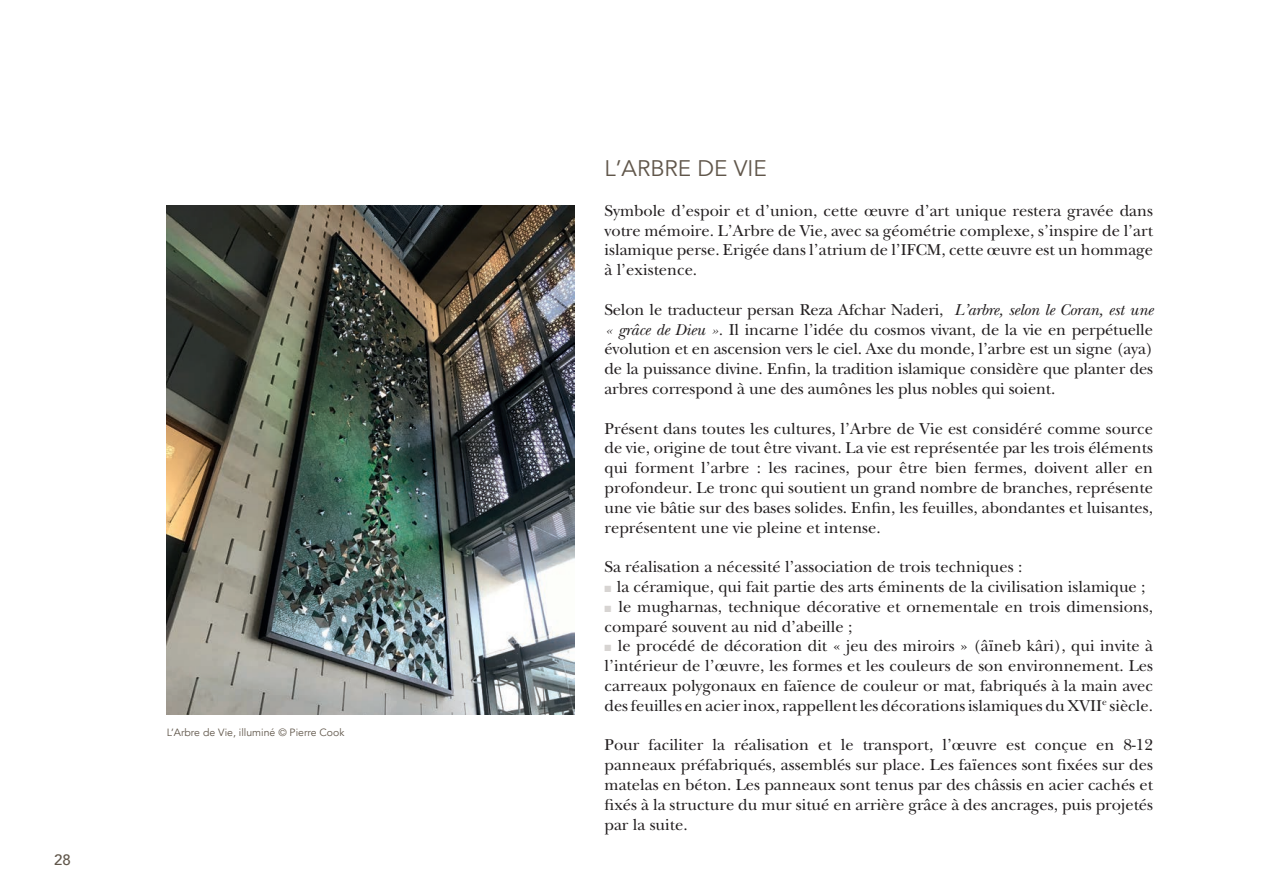
<style>
.page{position:relative;width:1263px;height:893px;background:#fff}
.page>*{position:absolute;margin:0;border:0;box-sizing:border-box;transform-origin:0 0}
.t1{font:22.5px "Avenir";color:#60564a}
.t2{font:16.5px/19.8px "New Baskerville";color:#231f20;text-align:justify}
.t3{font:500 15px "Avenir";color:#60564a}
.t4{font:10.5px "Avenir";color:#60564a}
.s1{font-style:italic}
.s2{color:#d7d4d2}
</style>
<div class="page">
<img style="left:167px;top:206px;width:408px;height:508px">
<p class="t3" style="left:54px;top:847px;width:18px">28</p>
<p class="t4" style="left:167px;top:726px;width:179px">L’Arbre de Vie, illuminé © Pierre Cook</p>
<h1 class="t1" style="left:604px;top:155px;width:164px">L’ARBRE DE VIE</h1>
<p class="t2" style="left:604px;top:201px;width:550px">Symbole d’espoir et d’union, cette œuvre d’art unique restera gravée dans votre mémoire. L’Arbre de Vie, avec sa géométrie complexe, s’inspire de l’art islamique perse. Erigée dans l’atrium de l’IFCM, cette œuvre est un hommage à l’existence.</p>
<p class="t2" style="left:604px;top:300px;width:550px">Selon le traducteur persan Reza Afchar Naderi, <span class="s1">L’arbre, selon le Coran, est une « grâce de Dieu ».</span> Il incarne l’idée du cosmos vivant, de la vie en perpétuelle évolution et en ascension vers le ciel. Axe du monde, l’arbre est un signe (aya) de la puissance divine. Enfin, la tradition islamique considère que planter des arbres correspond à une des aumônes les plus nobles qui soient.</p>
<p class="t2" style="left:604px;top:418px;width:550px">Présent dans toutes les cultures, l’Arbre de Vie est considéré comme source de vie, origine de tout être vivant. La vie est représentée par les trois éléments qui forment l’arbre : les racines, pour être bien fermes, doivent aller en profondeur. Le tronc qui soutient un grand nombre de branches, représente une vie bâtie sur des bases solides. Enfin, les feuilles, abondantes et luisantes, représentent une vie pleine et intense.</p>
<p class="t2" style="left:604px;top:557px;width:419px">Sa réalisation a nécessité l’association de trois techniques :</p>
<p class="t2" style="left:604px;top:577px;width:542px"><span class="s2">■</span> la céramique, qui fait partie des arts éminents de la civilisation islamique ;</p>
<p class="t2" style="left:604px;top:597px;width:550px"><span class="s2">■</span> le mugharnas, technique décorative et ornementale en trois dimensions, comparé souvent au nid d’abeille ;</p>
<p class="t2" style="left:604px;top:636px;width:550px"><span class="s2">■</span> le procédé de décoration dit « jeu des miroirs » (âïneb kâri), qui invite à l’intérieur de l’œuvre, les formes et les couleurs de son environnement. Les carreaux polygonaux en faïence de couleur or mat, fabriqués à la main avec des feuilles en acier inox, rappellent les décorations islamiques du XVII<sup>e</sup> siècle.</p>
<p class="t2" style="left:604px;top:735px;width:550px">Pour faciliter la réalisation et le transport, l’œuvre est conçue en 8-12 panneaux préfabriqués, assemblés sur place. Les faïences sont fixées sur des matelas en béton. Les panneaux sont tenus par des châssis en acier cachés et fixés à la structure du mur situé en arrière grâce à des ancrages, puis projetés par la suite.</p>
</div>
